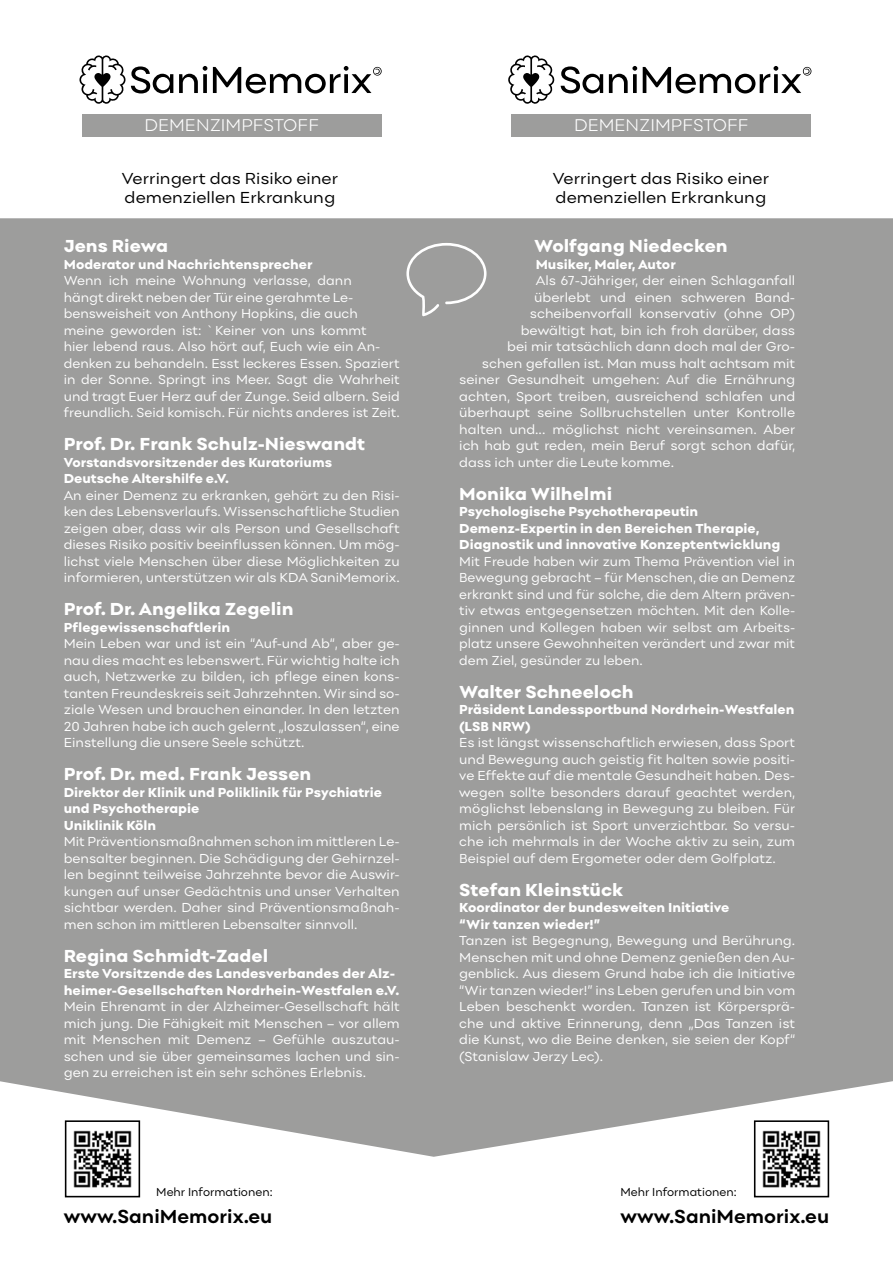
<style>
.page{position:relative;width:893px;height:1263px;background:#fff}
.page>*{position:absolute;margin:0;border:0;box-sizing:border-box;transform-origin:0 0}
.t1{font:700 19.5px "Point";color:#000}
.t2{font:800 18px "Point";color:#fff}
.t3{font:300 17.55px "Point";color:#fff}
.t4{font:16.5px/18.9px "Point";color:#000}
.t5{font:13.5px/16.5px "Point";color:#fff;text-align:justify}
.t6{font:800 13.5px/16.5px "Point";color:#fff}
.t7{font:12px "Point";color:#000;scale:.96 1}
</style>
<div class="page">
<div style="left:0;top:218px;width:893px;height:939px;background:#9d9d9c"></div>
<div style="left:82px;top:115px;width:299px;height:22px;background:#9d9d9c"></div>
<div style="left:512px;top:115px;width:299px;height:22px;background:#9d9d9c"></div>
<svg style="left:406px;top:243px;width:80px;height:73px;background:#a6a6a6"></svg>
<svg style="left:561px;top:66px;width:250px;height:27px"></svg>
<svg style="left:79px;top:55px;width:303px;height:49px"></svg>
<svg style="left:508px;top:55px;width:46px;height:49px"></svg>
<img style="left:68px;top:1123px;width:69px;height:65px">
<div style="left:65px;top:1120px;width:75px;height:77px;border:2px solid #000"></div>
<img style="left:757px;top:1123px;width:69px;height:65px">
<div style="left:754px;top:1120px;width:75px;height:77px;border:2px solid #000"></div>
<p class="t3" style="left:144px;top:115px;width:176px">DEMENZIMPFSTOFF</p>
<p class="t3" style="left:574px;top:115px;width:176px">DEMENZIMPFSTOFF</p>
<p class="t4" style="left:122px;top:169px;width:218px">Verringert das Risiko einer demenziellen Erkrankung</p>
<p class="t4" style="left:553px;top:169px;width:218px">Verringert das Risiko einer demenziellen Erkrankung</p>
<h2 class="t2" style="left:64px;top:235px;width:106px">Jens Riewa</h2>
<p class="t6" style="left:64px;top:256px;width:250px">Moderator und Nachrichtensprecher</p>
<p class="t5" style="left:64px;top:272px;width:337px;text-align:left">Wenn ich meine Wohnung verlasse, dann<br>hängt direkt neben der Tür eine gerahmte Le&shy;bensweisheit von Anthony Hopkins, die auch meine geworden ist: `Keiner von uns kommt<br>hier lebend raus. Also hört auf, Euch wie ein An&shy;denken zu behandeln. Esst leckeres Essen. Spaziert in der Sonne. Springt ins Meer. Sagt die Wahrheit und tragt Euer Herz auf der Zunge. Seid albern. Seid freundlich. Seid komisch. Für nichts anderes ist Zeit.</p>
<h2 class="t2" style="left:64px;top:433px;width:303px">Prof. Dr. Frank Schulz-Nieswandt</h2>
<p class="t6" style="left:64px;top:454px;width:270px">Vorstandsvorsitzender des Kuratoriums<br>Deutsche Altershilfe e.V.</p>
<p class="t5" style="left:64px;top:487px;width:337px">An einer Demenz zu erkranken, gehört zu den Risi&shy;ken des Lebensverlaufs. Wissenschaftliche Studien zeigen aber, dass wir als Person und Gesellschaft dieses Risiko positiv beeinflussen können. Um mög&shy;lichst viele Menschen über diese Möglichkeiten zu informieren, unterstützen wir als KDA SaniMemorix.</p>
<h2 class="t2" style="left:64px;top:598px;width:231px">Prof. Dr. Angelika Zegelin</h2>
<p class="t6" style="left:64px;top:619px;width:168px">Pflegewissenschaftlerin</p>
<p class="t5" style="left:64px;top:635px;width:337px">Mein Leben war und ist ein “Auf-und Ab“, aber ge&shy;nau dies macht es lebenswert. Für wichtig halte ich auch, Netzwerke zu bilden, ich pflege einen kons&shy;tanten Freundeskreis seit Jahrzehnten. Wir sind so&shy;ziale Wesen und brauchen einander. In den letzten 20 Jahren habe ich auch gelernt „loszulassen“, eine Einstellung die unsere Seele schützt.</p>
<h2 class="t2" style="left:64px;top:763px;width:249px">Prof. Dr. med. Frank Jessen</h2>
<p class="t6" style="left:64px;top:784px;width:320px">Direktor der Klinik und Poliklinik für Psychiatrie und Psychotherapie<br>Uniklinik Köln</p>
<p class="t5" style="left:64px;top:833px;width:337px">Mit Präventionsmaßnahmen schon im mittleren Le&shy;bensalter beginnen. Die Schädigung der Gehirnzel&shy;len beginnt teilweise Jahrzehnte bevor die Auswir&shy;kungen auf unser Gedächtnis und unser Verhalten sichtbar werden. Daher sind Präventionsmaßnah&shy;men schon im mittleren Lebensalter sinnvoll.</p>
<h2 class="t2" style="left:64px;top:944px;width:206px">Regina Schmidt-Zadel</h2>
<p class="t6" style="left:64px;top:965px;width:337px">Erste Vorsitzende des Landesverbandes der Alz&shy;heimer-Gesellschaften Nordrhein-Westfalen e.V.</p>
<p class="t5" style="left:64px;top:998px;width:337px">Mein Ehrenamt in der Alzheimer-Gesellschaft hält mich jung. Die Fähigkeit mit Menschen – vor allem mit Menschen mit Demenz – Gefühle auszutau&shy;schen und sie über gemeinsames lachen und sin&shy;gen zu erreichen ist ein sehr schönes Erlebnis.</p>
<h2 class="t2" style="left:534px;top:235px;width:195px">Wolfgang Niedecken</h2>
<p class="t6" style="left:536px;top:256px;width:142px">Musiker, Maler, Autor</p>
<p class="t5" style="left:536px;top:272px;width:261px">Als 67-Jähriger, der einen Schlaganfall</p>
<p class="t5" style="left:534px;top:289px;width:262px">überlebt und einen schweren Band-</p>
<p class="t5" style="left:530px;top:305px;width:267px">scheibenvorfall konservativ (ohne OP)</p>
<p class="t5" style="left:521px;top:322px;width:276px">bewältigt hat, bin ich froh darüber, dass</p>
<p class="t5" style="left:507px;top:338px;width:289px">bei mir tatsächlich dann doch mal der Gro-</p>
<p class="t5" style="left:482px;top:355px;width:315px">schen gefallen ist. Man muss halt achtsam mit</p>
<p class="t5" style="left:459px;top:371px;width:337px">seiner Gesundheit umgehen: Auf die Ernährung</p>
<p class="t5" style="left:459px;top:388px;width:337px">achten, Sport treiben, ausreichend schlafen und</p>
<p class="t5" style="left:459px;top:404px;width:337px">überhaupt seine Sollbruchstellen unter Kontrolle</p>
<p class="t5" style="left:459px;top:421px;width:337px">halten und... möglichst nicht vereinsamen. Aber</p>
<p class="t5" style="left:459px;top:437px;width:337px">ich hab gut reden, mein Beruf sorgt schon dafür,</p>
<p class="t5" style="left:459px;top:453px;width:216px">dass ich unter die Leute komme.</p>
<h2 class="t2" style="left:459px;top:482px;width:154px">Monika Wilhelmi</h2>
<p class="t6" style="left:459px;top:503px;width:323px">Psychologische Psychotherapeutin<br>Demenz-Expertin in den Bereichen Therapie,<br>Diagnostik und innovative Konzeptentwicklung</p>
<p class="t5" style="left:459px;top:553px;width:337px">Mit Freude haben wir zum Thema Prävention viel in Bewegung gebracht – für Menschen, die an Demenz erkrankt sind und für solche, die dem Altern präven&shy;tiv etwas entgegensetzen möchten. Mit den Kolle&shy;ginnen und Kollegen haben wir selbst am Arbeits&shy;platz unsere Gewohnheiten verändert und zwar mit dem Ziel, gesünder zu leben.</p>
<h2 class="t2" style="left:459px;top:680px;width:176px">Walter Schneeloch</h2>
<p class="t6" style="left:459px;top:701px;width:337px">Präsident Landessportbund Nordrhein-Westfalen (LSB NRW)</p>
<p class="t5" style="left:459px;top:734px;width:337px">Es ist längst wissenschaftlich erwiesen, dass Sport und Bewegung auch geistig fit halten sowie positi&shy;ve Effekte auf die mentale Gesundheit haben. Des&shy;wegen sollte besonders darauf geachtet werden, möglichst lebenslang in Bewegung zu bleiben. Für mich persönlich ist Sport unverzichtbar. So versu&shy;che ich mehrmals in der Woche aktiv zu sein, zum Beispiel auf dem Ergometer oder dem Golfplatz.</p>
<h2 class="t2" style="left:459px;top:878px;width:165px">Stefan Kleinstück</h2>
<p class="t6" style="left:459px;top:899px;width:272px">Koordinator der bundesweiten Initiative “Wir tanzen wieder!”</p>
<p class="t5" style="left:459px;top:932px;width:337px">Tanzen ist Begegnung, Bewegung und Berührung.<br>Menschen mit und ohne Demenz genießen den Au&shy;genblick. Aus diesem Grund habe ich die Initiative “Wir tanzen wieder!” ins Leben gerufen und bin vom Leben beschenkt worden. Tanzen ist Körpersprä&shy;che und aktive Erinnerung, denn „Das Tanzen ist die Kunst, wo die Beine denken, sie seien der Kopf“ (Stanislaw Jerzy Lec).</p>
<p class="t7" style="left:156px;top:1184px;width:123px">Mehr Informationen:</p>
<p class="t7" style="left:620px;top:1184px;width:123px">Mehr Informationen:</p>
<h1 class="t1" style="left:64px;top:1204px;width:210px">www.SaniMemorix.eu</h1>
<h1 class="t1" style="left:620px;top:1204px;width:210px">www.SaniMemorix.eu</h1>
</div>
